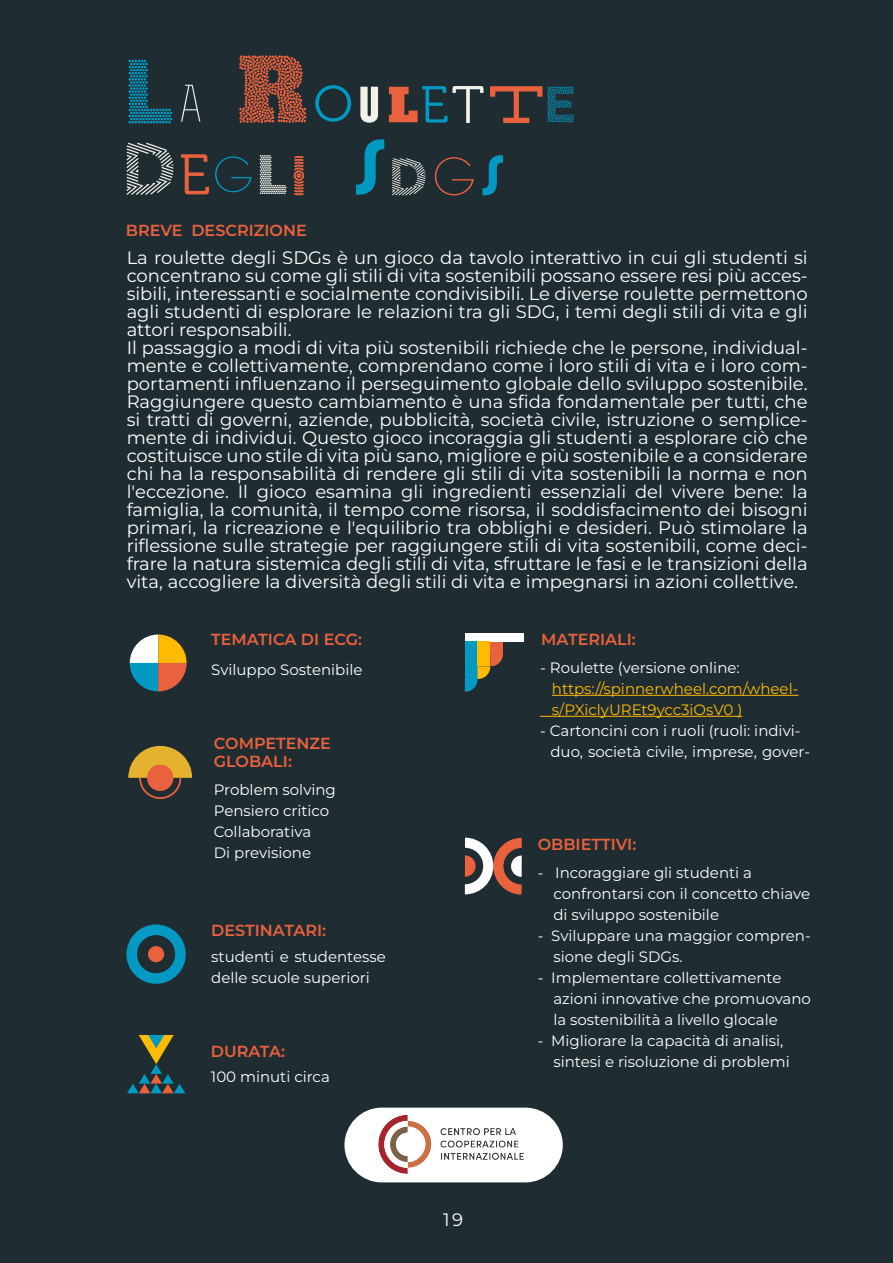
<style>
.page{position:relative;width:893px;height:1263px;background:#1f2c32}
.page>*{position:absolute;margin:0;border:0;box-sizing:border-box;transform-origin:0 0}
.t1{font:18px/18px "Montserrat";color:#fff}
.t2{font:600 16.05px/17.7px "Montserrat";color:#ea613d}
.t3{font:15px/21px "Montserrat";color:#fff}
.t4{font:15px/21px "Montserrat";color:#fb0}
</style>
<div class="page">
<svg style="left:294px;top:156px;width:10px;height:39px"></svg>
<svg style="left:126px;top:924px;width:60px;height:60px"></svg>
<div style="left:148px;top:946px;width:16px;height:16px;background:#ea613d;border-radius:50%"></div>
<svg style="left:128px;top:746px;width:64px;height:53px"></svg>
<svg style="left:130px;top:634px;width:57px;height:57px"></svg>
<svg style="left:465px;top:838px;width:57px;height:56px"></svg>
<svg style="left:127px;top:1035px;width:58px;height:58px"></svg>
<div style="left:465px;top:633px;width:59px;height:9px;background:#fff"></div>
<div style="left:465px;top:642px;width:13px;height:37px;background:#029ac3"></div>
<div style="left:478px;top:642px;width:12px;height:24px;background:#fb0"></div>
<div style="left:490px;top:642px;width:13px;height:11px;background:#ea613d"></div>
<svg style="left:465px;top:653px;width:38px;height:39px"></svg>
<hr style="left:552px;top:695px;width:246px;height:1px;background:#fb0">
<hr style="left:540px;top:716px;width:202px;height:1px;background:#fb0">
<svg style="left:315px;top:85px;width:36px;height:37px"></svg>
<svg style="left:356px;top:139px;width:28px;height:56px"></svg>
<svg style="left:392px;top:158px;width:34px;height:37px"></svg>
<svg style="left:239px;top:55px;width:67px;height:68px"></svg>
<svg style="left:435px;top:157px;width:39px;height:38px"></svg>
<svg style="left:360px;top:87px;width:18px;height:36px"></svg>
<svg style="left:389px;top:86px;width:94px;height:37px"></svg>
<svg style="left:490px;top:86px;width:84px;height:37px"></svg>
<div style="left:344px;top:1107px;width:219px;height:75px;background:#fff;border-radius:37px"></div>
<img style="left:365px;top:1107px;width:164px;height:76px">
<svg style="left:181px;top:154px;width:28px;height:40px"></svg>
<svg style="left:482px;top:155px;width:21px;height:40px"></svg>
<svg style="left:128px;top:60px;width:44px;height:63px"></svg>
<svg style="left:181px;top:85px;width:19px;height:37px"></svg>
<svg style="left:126px;top:143px;width:48px;height:52px"></svg>
<svg style="left:215px;top:156px;width:37px;height:36px"></svg>
<svg style="left:260px;top:155px;width:26px;height:39px"></svg>
<p class="t2" style="left:126px;top:221px;width:182px">BREVE DESCRIZIONE</p>
<p class="t1" style="left:127px;top:248px;width:682px">La roulette degli SDGs è un gioco da tavolo interattivo in cui gli studenti si concentrano su come gli stili di vita sostenibili possano essere resi più acces&shy;sibili, interessanti e socialmente condivisibili. Le diverse roulette permettono agli studenti di esplorare le relazioni tra gli SDG, i temi degli stili di vita e gli attori responsabili.<br>Il passaggio a modi di vita più sostenibili richiede che le persone, individual&shy;mente e collettivamente, comprendano come i loro stili di vita e i loro com&shy;portamenti influenzano il perseguimento globale dello sviluppo sostenibile.<br>Raggiungere questo cambiamento è una sfida fondamentale per tutti, che si tratti di governi, aziende, pubblicità, società civile, istruzione o semplice&shy;mente di individui. Questo gioco incoraggia gli studenti a esplorare ciò che costituisce uno stile di vita più sano, migliore e più sostenibile e a considerare chi ha la responsabilità di rendere gli stili di vita sostenibili la norma e non l'eccezione. Il gioco esamina gli ingredienti essenziali del vivere bene: la famiglia, la comunità, il tempo come risorsa, il soddisfacimento dei bisogni primari, la ricreazione e l'equilibrio tra obblighi e desideri. Può stimolare la riflessione sulle strategie per raggiungere stili di vita sostenibili, come deci&shy;frare la natura sistemica degli stili di vita, sfruttare le fasi e le transizioni della vita, accogliere la diversità degli stili di vita e impegnarsi in azioni collettive.</p>
<p class="t2" style="left:211px;top:630px;width:152px">TEMATICA DI ECG:</p>
<p class="t3" style="left:211px;top:658px;width:153px">Sviluppo Sostenibile</p>
<p class="t2" style="left:214px;top:734px;width:119px">COMPETENZE<br>GLOBALI:</p>
<p class="t3" style="left:214px;top:778px;width:124px">Problem solving<br>Pensiero critico<br>Collaborativa<br>Di previsione</p>
<p class="t2" style="left:211px;top:921px;width:116px">DESTINATARI:</p>
<p class="t3" style="left:211px;top:946px;width:176px">studenti e studentesse delle scuole superiori</p>
<p class="t2" style="left:211px;top:1041px;width:76px">DURATA:</p>
<p class="t3" style="left:211px;top:1066px;width:120px">100 minuti circa</p>
<p class="t1" style="left:443px;top:1210px;width:22px">19</p>
<p class="t2" style="left:541px;top:630px;width:96px">MATERIALI:</p>
<p class="t3" style="left:540px;top:657px;width:201px">- Roulette (versione online:</p>
<p class="t4" style="left:552px;top:678px;width:248px">https://spinnerwheel.com/wheel&shy;s/PXiclyUREt9ycc3iOsV0 )</p>
<p class="t3" style="left:550px;top:720px;width:261px;text-indent:-10px">- Cartoncini con i ruoli (ruoli: indivi&shy;duo, società civile, imprese, gover-</p>
<p class="t2" style="left:538px;top:834px;width:100px">OBBIETTIVI:</p>
<p class="t3" style="left:553px;top:861px;width:258px;text-indent:-16px">- Incoraggiare gli studenti a confrontarsi con il concetto chiave di sviluppo sostenibile</p>
<p class="t3" style="left:553px;top:924px;width:259px;text-indent:-16px">- Sviluppare una maggior compren&shy;sione degli SDGs.</p>
<p class="t3" style="left:553px;top:966px;width:259px;text-indent:-16px">- Implementare collettivamente azioni innovative che promuovano la sostenibilità a livello glocale</p>
<p class="t3" style="left:553px;top:1029px;width:238px;text-indent:-16px">- Migliorare la capacità di analisi, sintesi e risoluzione di problemi</p>
</div>
